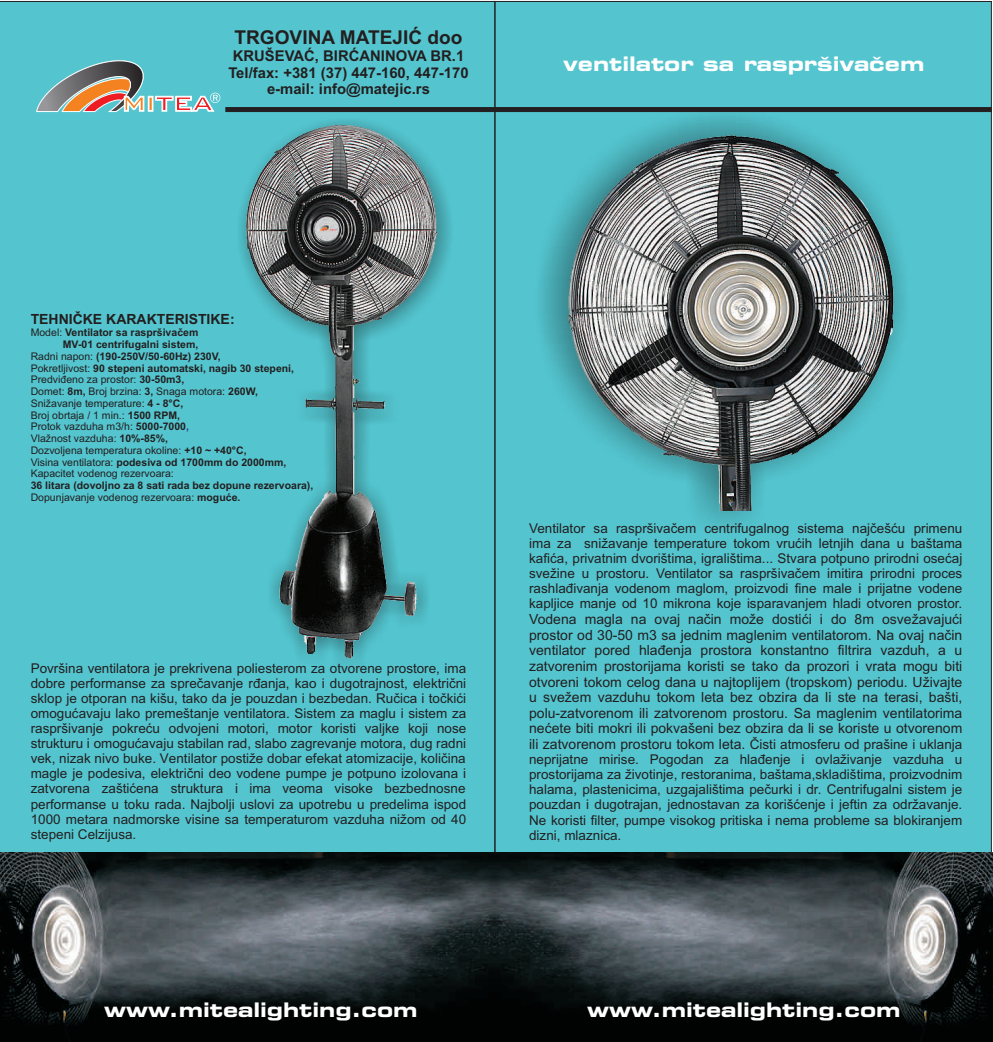
<style>
.page{position:relative;width:993px;height:1042px;background:#fff}
.page>*{position:absolute;margin:0;border:0;box-sizing:border-box;transform-origin:0 0}
.t1{font:700 expanded 19.95px "Square 721 BT";color:#fff}
.t2{font:700 19.07px "Arial";color:#231f20}
.t3{font:700 14.88px/16.6px "Arial";color:#231f20;text-align:center}
.t4{font:14px/15.6px "Arial";color:#231f20;text-align:justify}
.t5{font:700 14px "Arial";color:#231f20}
.t6{font:13.47px/15px "Arial";color:#231f20;text-align:justify}
.t7{font:700 10.5px/11.7px "Arial";color:#231f20}
.t8{font:10.5px "Arial";color:#231f20}
.s1{font-weight:400}
.s2{font-weight:700}
.s3{font-weight:700;color:#2e3092}
.s4{font-size:13.47px}
</style>
<div class="page">
<div style="left:0;top:1px;width:494px;height:851px;background:#54c5cf"></div>
<div style="left:494px;top:1px;width:497px;height:851px;background:#54c5cf"></div>
<img style="left:0;top:852px;width:992px;height:190px">
<svg style="left:36px;top:60px;width:955px;height:53px"></svg>
<div style="left:534px;top:110px;width:374px;height:423px;background:#231f20;opacity:.49"></div>
<img style="left:568px;top:136px;width:325px;height:374px">
<svg style="left:231px;top:117px;width:225px;height:555px;fill:#54c5cf"></svg>
<img style="left:246px;top:126px;width:191px;height:532px">
<h2 class="t2" style="left:234px;top:30px;width:229px">TRGOVINA MATEJIC doo</h2>
<p class="t3" style="left:228px;top:49px;width:242px">KRUŠEVAC, BIRCANINOVA BR.1<br>Tel/fax: +381 (37) 447-160, 447-170 e-mail: info@matejic.rs</p>
<h1 class="t1" style="left:563px;top:56px;width:362px">ventilator sa raspršivaèem</h1>
<p class="t5" style="left:31px;top:314px;width:205px">TEHNIÈKE KARAKTERISTIKE:</p>
<p class="t7" style="left:31px;top:328px;width:169px"><span class="s1">Model:</span> Ventilator sa raspršivaèem</p>
<p class="t7" style="left:63px;top:340px;width:137px">MV-01 centrifugalni sistem,</p>
<p class="t7" style="left:31px;top:351px;width:191px"><span class="s1">Radni napon:</span> (190-250V/50-60Hz) 230V,</p>
<p class="t7" style="left:31px;top:363px;width:265px"><span class="s1">Pokretljivost:</span> 90 stepeni automatski, nagib 30 stepeni,</p>
<p class="t8" style="left:31px;top:376px;width:155px">Predviðeno za prostor: <span class="s2">30-50m3,</span></p>
<p class="t8" style="left:31px;top:387px;width:229px">Domet: <span class="s2">8m,</span> Broj brzina: <span class="s2">3,</span> Snaga motora: <span class="s2">260W,</span></p>
<p class="t8" style="left:31px;top:399px;width:154px">Snižavanje temperature: <span class="s2">4 - 8°C,</span></p>
<p class="t8" style="left:31px;top:411px;width:151px">Broj obrtaja / 1 min.: <span class="s2">1500 RPM,</span></p>
<p class="t8" style="left:31px;top:423px;width:160px">Protok vazduha m3/h: <span class="s2">5000-7000</span><span class="s3">,</span></p>
<p class="t8" style="left:31px;top:434px;width:139px">Vlažnost vazduha: <span class="s2">10%-85%,</span></p>
<p class="t8" style="left:31px;top:446px;width:217px">Dozvoljena temperatura okoline: <span class="s2">+10 ~ +40°C,</span></p>
<p class="t7" style="left:31px;top:457px;width:257px"><span class="s1">Visina ventilatora:</span> podesiva od 1700mm do 2000mm,</p>
<p class="t8" style="left:31px;top:470px;width:144px">Kapacitet vodenog rezervoara:</p>
<p class="t7" style="left:31px;top:480px;width:284px">36 litara (dovoljno za 8 sati rada bez dopune rezervoara),<br><span class="s1">Dopunjavanje vodenog rezervoara:</span> moguæe.</p>
<p class="t6" style="left:31px;top:662px;width:437px">Površina ventilatora je prekrivena poliesterom za otvorene prostore, ima dobre performanse za spreèavanje rðanja, kao i dugotrajnost, elektrièni sklop je otporan na kišu, tako da je pouzdan i bezbedan. Ruèica i toèkiæi omoguæavaju lako premeštanje ventilatora. Sistem za maglu i sistem za raspršivanje pokreæu odvojeni motori, motor koristi valjke koji nose strukturu i omoguæavaju stabilan rad, slabo zagrevanje motora, dug radni vek, nizak nivo buke. Ventilator postiže dobar efekat atomizacije, kolièina magle je podesiva, elektrièni deo vodene pumpe je potpuno izolovana i zatvorena zaštiæena struktura i ima veoma visoke bezbednosne performanse u toku rada. Najbolji uslovi za upotrebu u predelima ispod 1000 metara nadmorske visine sa temperaturom vazduha nižom od 40 stepeni Celzijusa.</p>
<p class="t6" style="left:616px;top:522px;width:347px">raspršivaèem centrifugalnog sistema najèešãu primenu</p>
<p class="t6" style="left:529px;top:567px;width:434px;text-indent:127px">Ventilator sa raspršivaèem imitira prirodni proces rashlaðivanja vodenom maglom, proizvodi fine male i prijatne vodene kapljice manje od 10 mikrona koje isparavanjem hladi otvoren prostor.</p>
<p class="t4" style="left:529px;top:612px;width:434px">Vodena magla na ovaj naèin može dostiãi i do 8m osvežavajuãi prostor od 30-50 m3 sa jednim maglenim ventilatorom. Na ovaj naèin ventilator pored hlaðenja prostora konstantno filtrira vazduh, a u zatvorenim prostorijama koristi se tako da prozori i vrata mogu biti otvoreni tokom celog dana u najtoplijem (tropskom) periodu. Uživajte u svežem vazduhu tokom leta bez obzira da li ste na terasi, bašti, polu-zatvorenom ili zatvorenom prostoru. Sa maglenim ventilatorima neãete biti mokri ili pokvašeni bez obzira da li se koriste u otvorenom ili zatvorenom prostoru tokom leta. <span class="s4">Èisti atmosferu od prašine i uklanja</span></p>
<p class="t6" style="left:529px;top:753px;width:434px">neprijatne mirise. Pogodan za hlaðenje i ovlaživanje vazduha u prostorijama za životinje, restoranima, baštama,skladištima, proizvodnim</p>
<p class="t6" style="left:529px;top:522px;width:434px;text-align:left">Ventilator sa<br>ima za snižavanje temperature tokom vruãih letnjih dana u baštama kafiãa, privatnim dvorištima, igralištima... Stvara potpuno prirodni oseãaj svežine u prostoru.</p>
<p class="t6" style="left:529px;top:783px;width:434px">halama, plastenicima, uzgajalištima peèurki i dr. Centrifugalni sistem je pouzdan i dugotrajan, jednostavan za korišãenje i jeftin za održavanje.<br>Ne koristi filter, pumpe visokog pritiska i nema probleme sa blokiranjem dizni, mlaznica.</p>
<h1 class="t1" style="left:104px;top:1002px;width:315px">www.mitealighting.com</h1>
<h1 class="t1" style="left:587px;top:1002px;width:315px">www.mitealighting.com</h1>
</div>
